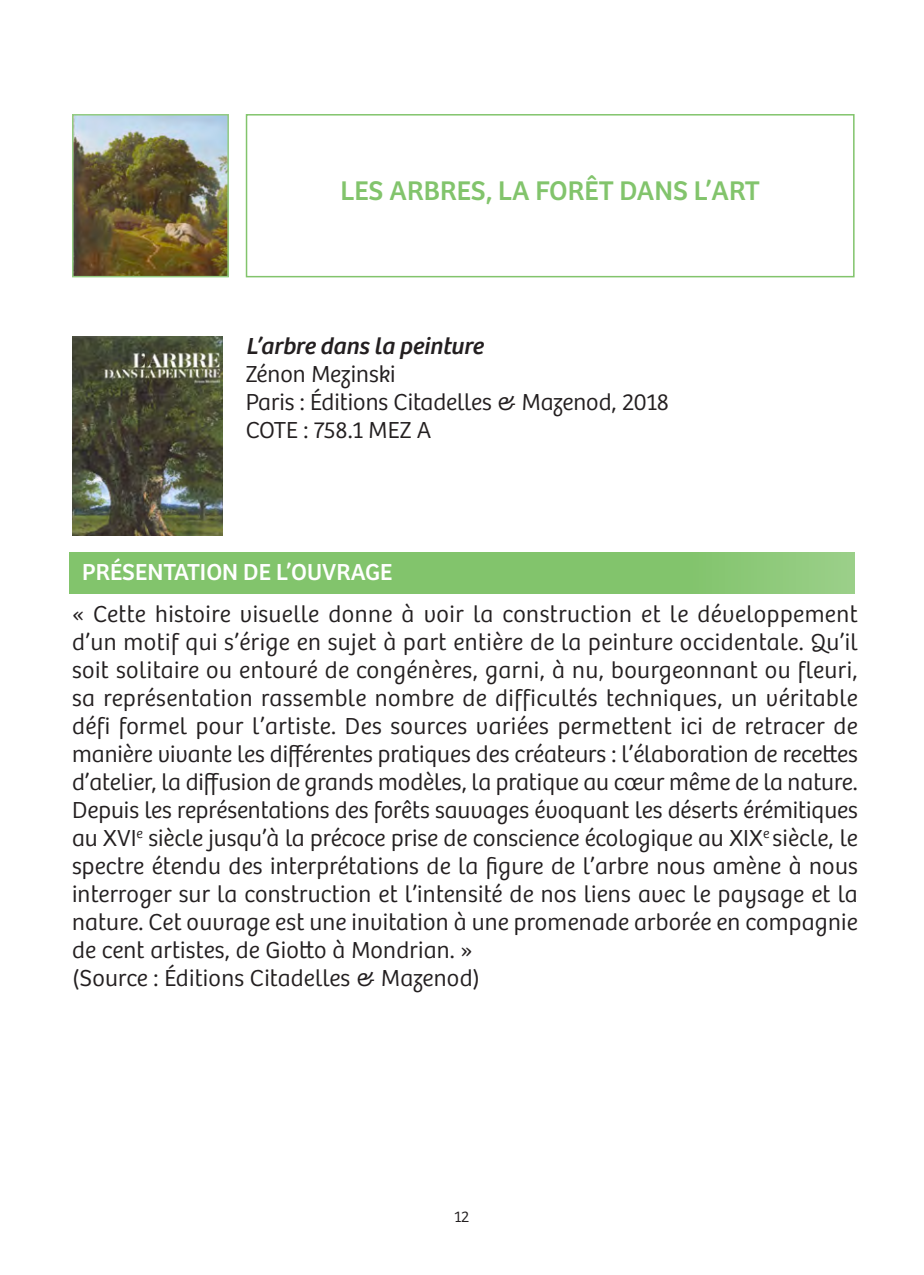
<style>
.page{position:relative;width:924px;height:1275px;background:#fff}
.page>*{position:absolute;margin:0;border:0;box-sizing:border-box;transform-origin:0 0}
.t1{font:28px "Bree";color:#82c46c}
.t2{font:300 24px/28px "Bree";color:#231f20;text-align:justify}
.t3{font:24px "Bree";color:#fff}
.t4{font:italic 24px "Bree";color:#231f20}
.t5{font:300 24px "Bree";letter-spacing:-.02em;color:#231f20}
.t6{font:300 16px "Bree";color:#231f20}
</style>
<div class="page">
<div style="left:246px;top:114px;width:608px;height:163px;border:2px solid #82c46c"></div>
<div style="left:69px;top:552px;width:785px;height:42px;background:#82c46c"></div>
<img style="left:72px;top:337px;width:150px;height:198px">
<img style="left:75px;top:117px;width:151px;height:157px">
<div style="left:72px;top:114px;width:157px;height:163px;border:2px solid #93cc81"></div>
<p class="t1" style="left:340px;top:174px;width:421px">LES ARBRES, LA FORÊT DANS L’ART</p>
<p class="t4" style="left:246px;top:332px;width:239px">L’arbre dans la peinture</p>
<p class="t2" style="left:246px;top:360px;width:151px">Zénon Mezinski</p>
<p class="t2" style="left:246px;top:388px;width:425px">Paris : Éditions Citadelles &amp; Mazenod, 2018</p>
<p class="t5" style="left:246px;top:416px;width:187px">COTE : 758.1 MEZ A</p>
<p class="t3" style="left:82px;top:557px;width:312px">PRÉSENTATION DE L’OUVRAGE</p>
<p class="t2" style="left:72px;top:600px;width:787px">« Cette histoire visuelle donne à voir la construction et le développement d’un motif qui s’érige en sujet à part entière de la peinture occidentale. Qu’il soit solitaire ou entouré de congénères, garni, à nu, bourgeonnant ou fleuri, sa représentation rassemble nombre de difficultés techniques, un véritable défi formel pour l’artiste. Des sources variées permettent ici de retracer de manière vivante les différentes pratiques des créateurs : l’élaboration de recettes d’atelier, la diffusion de grands modèles, la pratique au cœur même de la nature.</p>
<p class="t2" style="left:72px;top:796px;width:787px">Depuis les représentations des forêts sauvages évoquant les déserts érémitiques au XVI<sup>e</sup> siècle jusqu’à la précoce prise de conscience écologique au XIX<sup>e</sup> siècle, le spectre étendu des interprétations de la figure de l’arbre nous amène à nous interroger sur la construction et l’intensité de nos liens avec le paysage et la nature. Cet ouvrage est une invitation à une promenade arborée en compagnie de cent artistes, de Giotto à Mondrian. »</p>
<p class="t2" style="left:72px;top:964px;width:409px">(Source : Éditions Citadelles &amp; Mazenod)</p>
<p class="t6" style="left:454px;top:1207px;width:16px">12</p>
</div>
